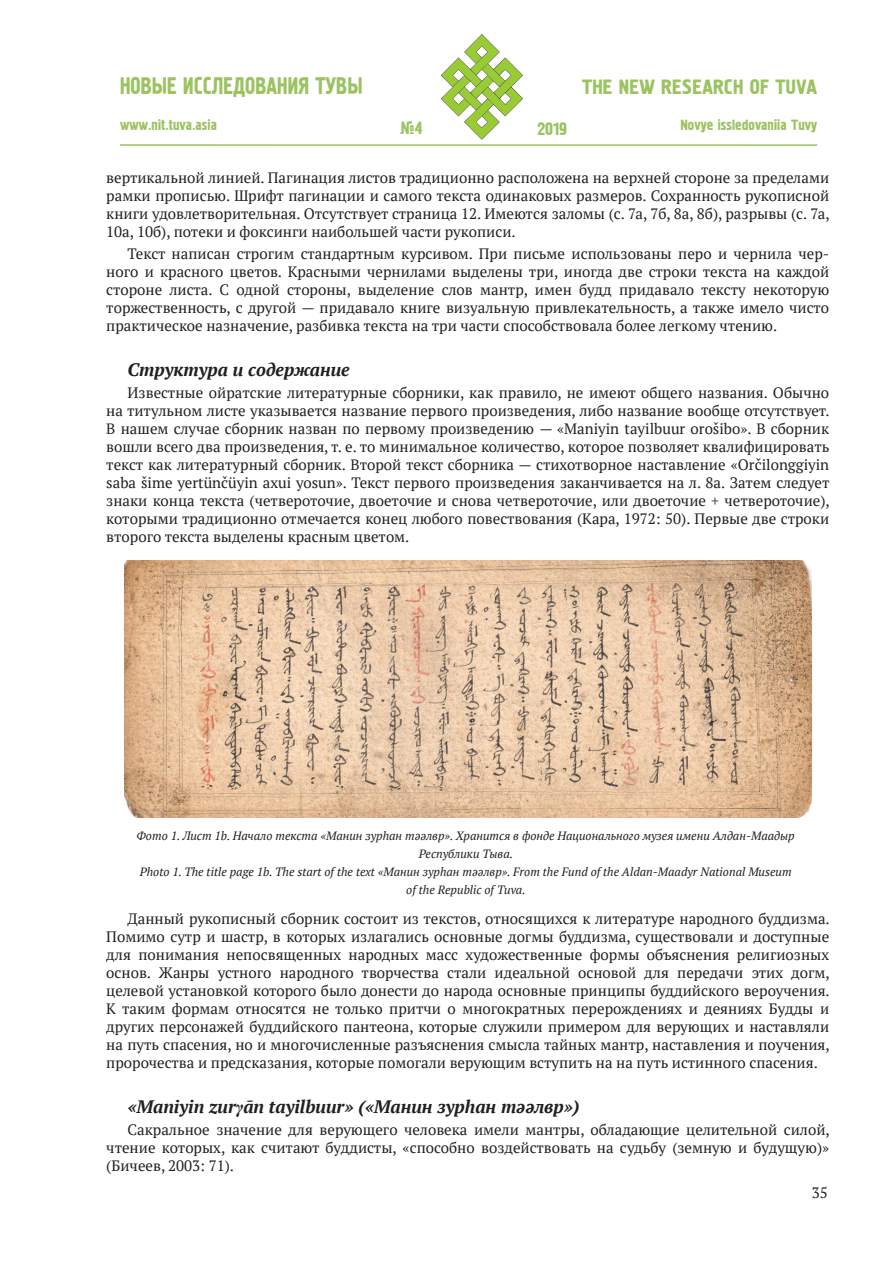
<style>
.page{position:relative;width:893px;height:1263px;background:#fff}
.page>*{position:absolute;margin:0;border:0;box-sizing:border-box;transform-origin:0 0}
.t1{font:24.3px "Pollock 1 CTT";color:#9cc361;scale:.86 1}
.t2{font:21px "Pollock 1 CTT";color:#9cc361}
.t3{font:italic 700 18px "PT Serif";color:#231f20}
.t4{font:18px "Pollock 1 CTT";color:#9cc361}
.t5{font:15px/18px "PT Serif";color:#231f20;text-align:justify}
.t6{font:15px "Pollock 1 CTT";color:#9cc361}
.Pa28{font:italic 12px/18px "PT Serif";color:#231f20;text-align:center}
.s1{font-style:italic}
.s2{font-family:"Times New Roman"}
</style>
<div class="page">
<hr style="left:120px;top:144px;width:697px;height:2px;background:#9cc361">
<svg style="left:441px;top:34px;width:82px;height:106px"></svg>
<svg style="left:120px;top:144px;width:245px;height:2px"></svg>
<img style="left:124px;top:560px;width:687px;height:257px">
<h1 class="t1" style="left:120px;top:72px;width:284px">НОВЫЕ ИССЛЕДОВАНИЯ ТУВЫ</h1>
<p class="t6" style="left:120px;top:117px;width:98px">www.nit.tuva.asia</p>
<p class="t4" style="left:400px;top:117px;width:24px">№4</p>
<p class="t5" style="left:106px;top:169px;width:725px">вертикальной линией. Пагинация листов традиционно расположена на верхней стороне за пределами рамки прописью. Шрифт пагинации и самого текста одинаковых размеров. Сохранность рукописной книги удовлетворительная. Отсутствует страница 12. Имеются заломы (с. 7а, 7б, 8а, 8б), разрывы (с. 7а, 10а, 10б), потеки и фоксинги наибольшей части рукописи.</p>
<p class="t5" style="left:106px;top:245px;width:724px;text-align:left;text-indent:21px">Текст написан строгим стандартным курсивом. При письме использованы перо и чернила чер&shy;ного и красного цветов. Красными чернилами выделены три, иногда две строки текста на каждой стороне листа. С одной стороны, выделение слов мантр, имен будд придавало тексту некоторую торжественность, с другой — придавало книге визуальную привлекательность, а также имело чисто практическое назначение, разбивка текста на три части способствовала более легкому чтению.</p>
<p class="t3" style="left:128px;top:358px;width:224px">Структура и содержание</p>
<p class="t5" style="left:106px;top:384px;width:725px;text-indent:21px">Известные ойратские литературные сборники, как правило, не имеют общего названия. Обычно на титульном листе указывается название первого произведения, либо название вообще отсутствует.<br>В нашем случае сборник назван по первому произведению <span class="s1">—</span> «Maniyin tayilbuur orošibo». В сборник вошли всего два произведения, т. е. то минимальное количество, которое позволяет квалифицировать текст как литературный сборник. Второй текст сборника — стихотворное наставление «Оrčilonggiyin saba šime yertünčüyin axui yosun». Текст первого произведения заканчивается на л. 8a. Затем следует знаки конца текста (четвероточие, двоеточие и снова четвероточие, или двоеточие + четвероточие), которыми традиционно отмечается конец любого повествования (Кара, 1972: 50). Первые две строки второго текста выделены красным цветом.</p>
<h2 class="t2" style="left:582px;top:75px;width:236px">THE NEW RESEARCH OF TUVA</h2>
<p class="t6" style="left:680px;top:116px;width:138px">Novye issledovaniia Tuvy</p>
<p class="t4" style="left:537px;top:119px;width:31px">2019</p>
<p class="Pa28" style="left:137px;top:826px;width:660px">Фото 1. Лист 1b. Начало текста «Манин зурһан тәәлвр». Хранится в фонде Национального музея имени Алдан-Маадыр<br>Республики Тыва.</p>
<p class="Pa28" style="left:140px;top:862px;width:653px">Photo 1. The title page 1b. The start of the text «Манин зурһан тәәлвр». From the Fund of the Aldan-Maadyr National Museum</p>
<p class="Pa28" style="left:406px;top:880px;width:121px">of the Republic of Tuva.</p>
<p class="t5" style="left:106px;top:910px;width:725px;text-indent:21px">Данный рукописный сборник состоит из текстов, относящихся к литературе народного буддизма.<br>Помимо сутр и шастр, в которых излагались основные догмы буддизма, существовали и доступные для понимания непосвященных народных масс художественные формы объяснения религиозных основ. Жанры устного народного творчества стали идеальной основой для передачи этих догм, целевой установкой которого было донести до народа основные принципы буддийского вероучения.<br>К таким формам относятся не только притчи о многократных перерождениях и деяниях Будды и других персонажей буддийского пантеона, которые служили примером для верующих и наставляли на путь спасения, но и многочисленные разъяснения смысла тайных мантр, наставления и поучения, пророчества и предсказания, которые помогали верующим вступить на на путь истинного спасения.</p>
<p class="t3" style="left:128px;top:1095px;width:454px">«Maniyin zur<span class="s2">γ</span>ān tayilbuur» («Манин зурһан тәәлвр»)</p>
<p class="t5" style="left:106px;top:1121px;width:725px;text-indent:21px">Сакральное значение для верующего человека имели мантры, обладающие целительной силой, чтение которых, как считают буддисты, «способно воздействовать на судьбу (земную и будущую)» (Бичеев, 2003: 71).</p>
<p class="t5" style="left:812px;top:1184px;width:17px">35</p>
</div>
